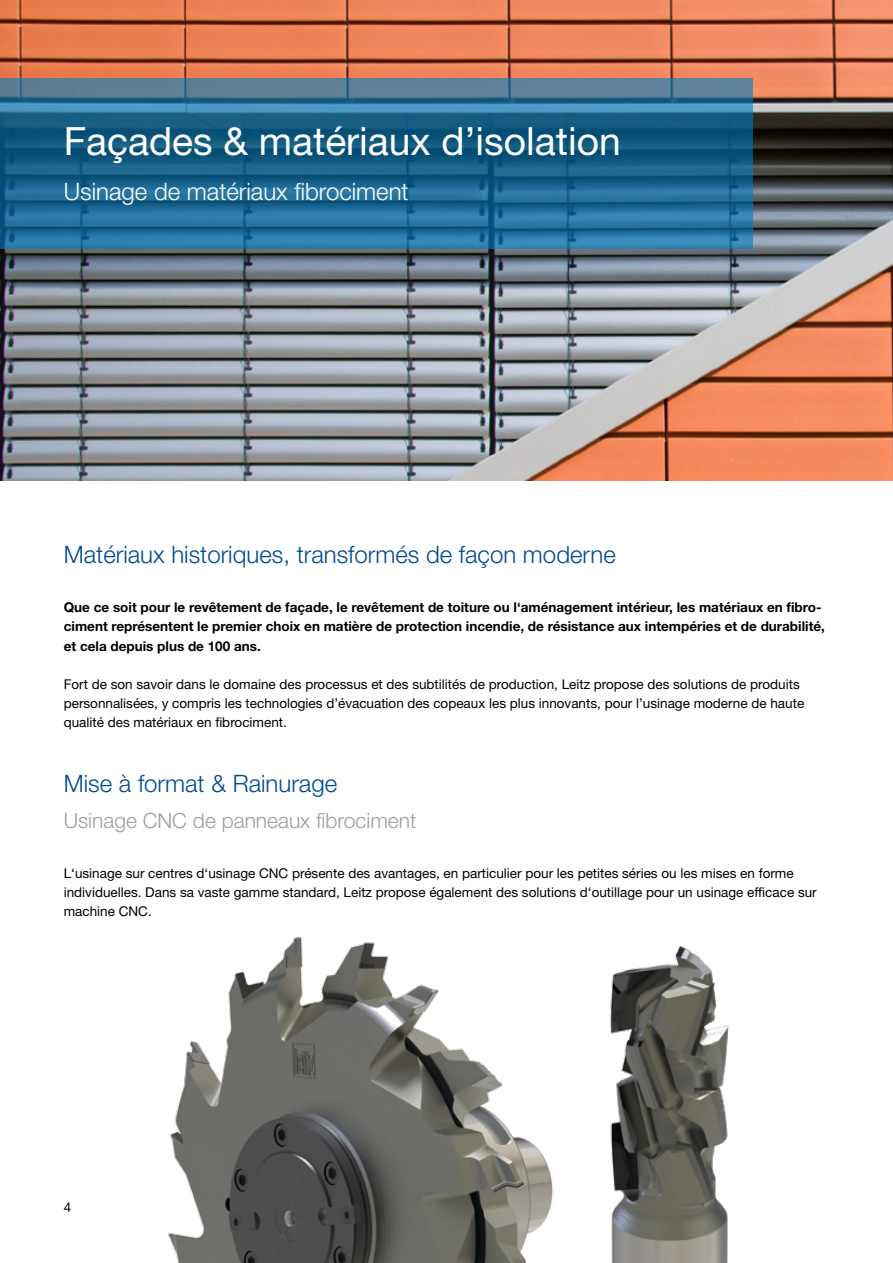
<style>
.page{position:relative;width:893px;height:1263px;background:#fff}
.page>*{position:absolute;margin:0;border:0;box-sizing:border-box;transform-origin:0 0}
.t1{font:39px "Helvetica Neue LT Pro";color:#fff}
.t2{font:300 24px "Helvetica Neue LT Pro";color:#004b93}
.t3{font:300 24px "Helvetica Neue LT Pro";color:#fff}
.t4{font:300 21px "Helvetica Neue LT Pro";color:#9c9e9f}
.t5{font:13.5px/19.2px "Helvetica Neue LT Pro";color:#000}
.t6{font:700 13.5px/19.2px "Helvetica Neue LT Pro";color:#000}
</style>
<div class="page">
<img style="left:0;top:0;width:893px;height:480px">
<svg style="left:0;top:78px;width:753px;height:170px;background:#246a91"></svg>
<img style="left:696px;top:954px;width:33px;height:309px">
<img style="left:168px;top:937px;width:528px;height:326px">
<h1 class="t1" style="left:64px;top:117px;width:558px">Façades &amp; matériaux d’isolation</h1>
<h2 class="t3" style="left:64px;top:177px;width:346px">Usinage de matériaux fibrociment</h2>
<h2 class="t2" style="left:64px;top:539px;width:554px">Matériaux historiques, transformés de façon moderne</h2>
<p class="t6" style="left:64px;top:598px;width:763px">Que ce soit pour le revêtement de façade, le revêtement de toiture ou l‘aménagement intérieur, les matériaux en fibro&shy;ciment représentent le premier choix en matière de protection incendie, de résistance aux intempéries et de durabilité, et cela depuis plus de 100 ans.</p>
<p class="t5" style="left:64px;top:674px;width:742px">Fort de son savoir dans le domaine des processus et des subtilités de production, Leitz propose des solutions de produits personnalisées, y compris les technologies d’évacuation des copeaux les plus innovants, pour l’usinage moderne de haute qualité des matériaux en fibrociment.</p>
<h2 class="t2" style="left:64px;top:769px;width:275px">Mise à format &amp; Rainurage</h2>
<h3 class="t4" style="left:64px;top:808px;width:354px">Usinage CNC de panneaux fibrociment</h3>
<p class="t5" style="left:64px;top:863px;width:754px">L‘usinage sur centres d‘usinage CNC présente des avantages, en particulier pour les petites séries ou les mises en forme individuelles. Dans sa vaste gamme standard, Leitz propose également des solutions d‘outillage pour un usinage efficace sur machine CNC.</p>
<p class="t5" style="left:64px;top:1197px;width:9px">4</p>
</div>
